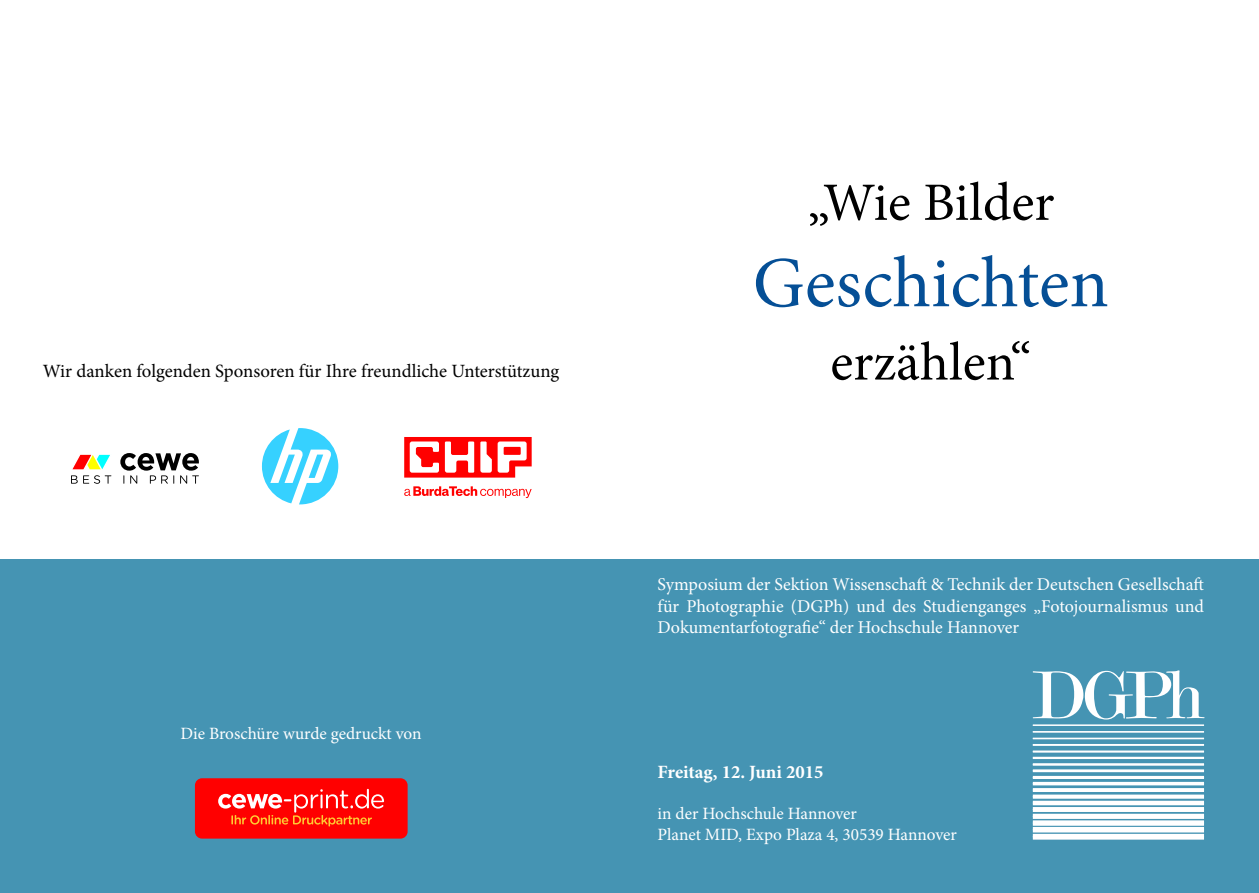
<style>
.page{position:relative;width:1259px;height:893px;background:#fff}
.page>*{position:absolute;margin:0;border:0;box-sizing:border-box;transform-origin:0 0}
.t1{font:72px "Minion Pro";color:#054f96}
.t2{font:54px "Minion Pro";color:#000}
.t3{font:18.75px "Minion Pro";color:#000}
.t4{font:700 18.75px "Minion Pro";color:#fff}
.t5{font:18px/21.6px "Minion Pro";letter-spacing:-.005em;color:#fff;text-align:justify}
.t6{font:17.25px/20.7px "Minion Pro";color:#fff}
</style>
<div class="page">
<div style="left:0;top:559px;width:1259px;height:334px;background:#4594b3"></div>
<svg style="left:404px;top:486px;width:127px;height:12px"></svg>
<svg style="left:404px;top:437px;width:128px;height:41px"></svg>
<svg style="left:71px;top:454px;width:41px;height:30px"></svg>
<svg style="left:120px;top:453px;width:79px;height:31px"></svg>
<div style="left:195px;top:778px;width:212px;height:61px;background:#f00;border-radius:7px"></div>
<svg style="left:218px;top:789px;width:166px;height:37px"></svg>
<hr style="left:1032px;top:725px;width:172px;height:1px;background:#fff">
<hr style="left:1032px;top:731px;width:172px;height:1px;background:#fff">
<hr style="left:1032px;top:738px;width:172px;height:1px;background:#fff">
<hr style="left:1032px;top:744px;width:172px;height:2px;background:#fff">
<hr style="left:1032px;top:750px;width:172px;height:3px;background:#fff">
<hr style="left:1032px;top:757px;width:172px;height:2px;background:#fff">
<hr style="left:1032px;top:763px;width:172px;height:3px;background:#fff">
<hr style="left:1032px;top:769px;width:172px;height:3px;background:#fff">
<hr style="left:1032px;top:776px;width:172px;height:3px;background:#fff">
<hr style="left:1032px;top:782px;width:172px;height:3px;background:#fff">
<svg style="left:1032px;top:788px;width:172px;height:4px"></svg>
<svg style="left:1032px;top:795px;width:172px;height:4px"></svg>
<hr style="left:1032px;top:801px;width:172px;height:4px;background:#fff">
<div style="left:1032px;top:807px;width:172px;height:5px;background:#fff"></div>
<div style="left:1032px;top:814px;width:172px;height:5px;background:#fff"></div>
<div style="left:1032px;top:820px;width:172px;height:6px;background:#fff"></div>
<div style="left:1032px;top:827px;width:172px;height:5px;background:#fff"></div>
<div style="left:1032px;top:834px;width:172px;height:6px;background:#fff"></div>
<svg style="left:1032px;top:670px;width:172px;height:49px"></svg>
<svg style="left:262px;top:428px;width:76px;height:76px"></svg>
<p class="t3" style="left:43px;top:362px;width:518px">Wir danken folgenden Sponsoren für Ihre freundliche Unterstützung</p>
<p class="t6" style="left:180px;top:724px;width:242px">Die Broschüre wurde gedruckt von</p>
<h2 class="t2" style="left:807px;top:177px;width:248px">„Wie Bilder</h2>
<h1 class="t1" style="left:753px;top:249px;width:358px">Geschichten</h1>
<h2 class="t2" style="left:830px;top:337px;width:203px">erzählen“</h2>
<p class="t5" style="left:657px;top:574px;width:548px">Symposium der Sektion Wissenschaft &amp; Technik der Deutschen Gesellschaft für Photographie (DGPh) und des Studienganges „Fotojournalismus und Dokumentarfotografie“ der Hochschule Hannover</p>
<p class="t4" style="left:657px;top:765px;width:167px">Freitag, 12. Juni 2015</p>
<p class="t6" style="left:657px;top:804px;width:301px">in der Hochschule Hannover<br>Planet MID, Expo Plaza 4, 30539 Hannover</p>
</div>
